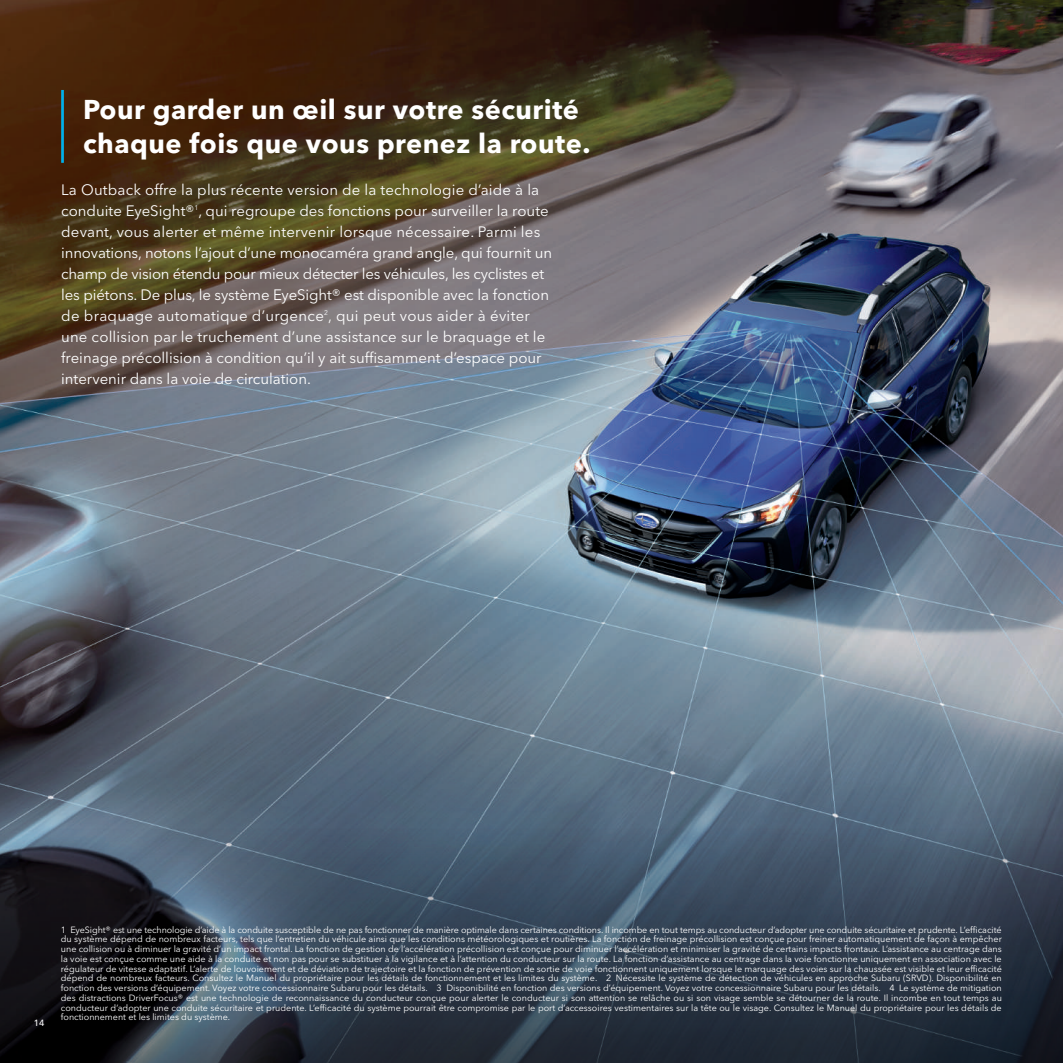
<style>
.page{position:relative;width:1063px;height:1063px;background:#fff}
.page>*{position:absolute;margin:0;border:0;box-sizing:border-box;transform-origin:0 0}
.t1{font:700 27px/34.5px "Avenir Next LT Pro";letter-spacing:.02em;color:#fff}
.t2{font:15px/21px "Avenir Next LT Pro";color:#fff}
.t3{font:9px/9.8px "Avenir Next LT Pro";color:#fff;text-align:justify}
.t4{font:500 9px "Avenir Next LT Pro";color:#fff}
.t5{font:6.75px "Avenir Next LT Pro";color:#fff}
</style>
<div class="page">
<img style="left:0;top:0;width:1063px;height:829px">
<svg style="left:0;top:829px;width:1063px;height:234px;background:#303d4c"></svg>
<hr style="left:61px;top:90px;width:3px;height:73px;background:#00b0ea">
<h1 class="t1" style="left:83px;top:92px;width:509px">Pour garder un œil sur votre sécurité chaque fois que vous prenez la route.</h1>
<h2 class="t2" style="left:61px;top:180px;width:489px">La Outback offre la plus récente version de la technologie d’aide à la conduite EyeSight® , qui regroupe des fonctions pour surveiller la route</h2>
<p class="t5" style="left:194px;top:204px;width:5px">1</p>
<p class="t2" style="left:61px;top:222px;width:492px">devant, vous alerter et même intervenir lorsque nécessaire. Parmi les innovations, notons l’ajout d’une monocaméra grand angle, qui fournit un champ de vision étendu pour mieux détecter les véhicules, les cyclistes et les piétons. De plus, le système EyeSight® est disponible avec la fonction de braquage automatique d’urgence , qui peut vous aider à éviter</p>
<p class="t5" style="left:324px;top:309px;width:5px">2</p>
<h2 class="t2" style="left:61px;top:327px;width:486px">une collision par le truchement d’une assistance sur le braquage et le freinage précollision à condition qu’il y ait suffisamment d’espace pour intervenir dans la voie de circulation.</h2>
<p class="t4" style="left:34px;top:1018px;width:12px">14</p>
<p class="t3" style="left:61px;top:925px;width:943px">1 EyeSight® est une technologie d’aide à la conduite susceptible de ne pas fonctionner de manière optimale dans certaines conditions. Il incombe en tout temps au conducteur d’adopter une conduite sécuritaire et prudente. L’efficacité du système dépend de nombreux facteurs, tels que l’entretien du véhicule ainsi que les conditions météorologiques et routières. La fonction de freinage précollision est conçue pour freiner automatiquement de façon à empêcher une collision ou à diminuer la gravité d’un impact frontal. La fonction de gestion de l’accélération précollision est conçue pour diminuer l’accélération et minimiser la gravité de certains impacts frontaux. L’assistance au centrage dans la voie est conçue comme une aide à la conduite et non pas pour se substituer à la vigilance et à l’attention du conducteur sur la route. La fonction d’assistance au centrage dans la voie fonctionne uniquement en association avec le régulateur de vitesse adaptatif. L’alerte de louvoiement et de déviation de trajectoire et la fonction de prévention de sortie de voie fonctionnent uniquement lorsque le marquage des voies sur la chaussée est visible et leur efficacité dépend de nombreux facteurs. Consultez le Manuel du propriétaire pour les détails de fonctionnement et les limites du système. 2 Nécessite le système de détection de véhicules en approche Subaru (SRVD). Disponibilité en fonction des versions d’équipement. Voyez votre concessionnaire Subaru pour les détails. 3 Disponibilité en fonction des versions d’équipement. Voyez votre concessionnaire Subaru pour les détails. 4 Le système de mitigation des distractions DriverFocus® est une technologie de reconnaissance du conducteur conçue pour alerter le conducteur si son attention se relâche ou si son visage semble se détourner de la route. Il incombe en tout temps au conducteur d’adopter une conduite sécuritaire et prudente. L’efficacité du système pourrait être compromise par le port d’accessoires vestimentaires sur la tête ou le visage. Consultez le Manuel du propriétaire pour les détails de fonctionnement et les limites du système.</p>
</div>
